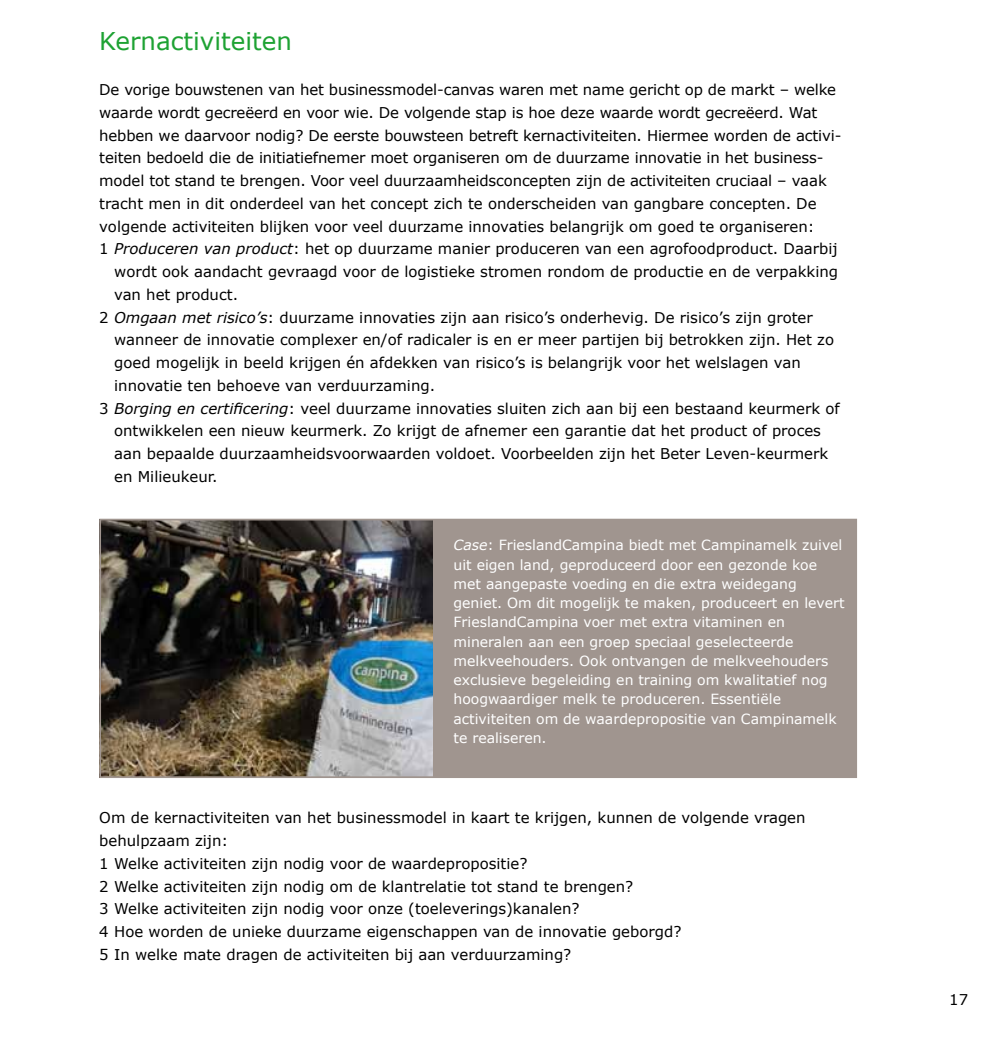
<style>
.page{position:relative;width:993px;height:1042px;background:#fff}
.page>*{position:absolute;margin:0;border:0;box-sizing:border-box;transform-origin:0 0}
.t1{font:24.5px "Verdana";color:#1ea233}
.t2{font:14.88px/22.8px "Verdana";color:#000}
.t3{font:14px/19.2px "Verdana";color:#fff}
.s1{font-style:italic}
</style>
<div class="page">
<div style="left:432px;top:520px;width:424px;height:258px;background:#a0958f"></div>
<img style="left:102px;top:522px;width:330px;height:253px">
<div style="left:99px;top:519px;width:757px;height:259px;border:2px solid #a0958f"></div>
<h1 class="t1" style="left:99px;top:24px;width:194px">Kernactiviteiten</h1>
<p class="t2" style="left:99px;top:78px;width:738px">De vorige bouwstenen van het businessmodel-canvas waren met name gericht op de markt – welke</p>
<p class="t2" style="left:99px;top:101px;width:719px">waarde wordt gecreëerd en voor wie. De volgende stap is hoe deze waarde wordt gecreëerd. Wat</p>
<p class="t2" style="left:99px;top:124px;width:741px">hebben we daarvoor nodig? De eerste bouwsteen betreft kernactiviteiten. Hiermee worden de activi-</p>
<p class="t2" style="left:99px;top:146px;width:723px">teiten bedoeld die de initiatiefnemer moet organiseren om de duurzame innovatie in het business-</p>
<p class="t2" style="left:99px;top:169px;width:729px">model tot stand te brengen. Voor veel duurzaamheidsconcepten zijn de activiteiten cruciaal – vaak</p>
<p class="t2" style="left:99px;top:192px;width:718px">tracht men in dit onderdeel van het concept zich te onderscheiden van gangbare concepten. De</p>
<p class="t2" style="left:99px;top:215px;width:716px">volgende activiteiten blijken voor veel duurzame innovaties belangrijk om goed te organiseren:</p>
<p class="t2" style="left:99px;top:237px;width:739px">1 <span class="s1">Produceren van product</span>: het op duurzame manier produceren van een agrofoodproduct. Daarbij</p>
<p class="t2" style="left:114px;top:260px;width:725px">wordt ook aandacht gevraagd voor de logistieke stromen rondom de productie en de verpakking</p>
<p class="t2" style="left:114px;top:283px;width:125px">van het product.</p>
<p class="t2" style="left:99px;top:306px;width:714px">2 <span class="s1">Omgaan met risico’s</span>: duurzame innovaties zijn aan risico’s onderhevig. De risico’s zijn groter</p>
<p class="t2" style="left:114px;top:328px;width:721px">wanneer de innovatie complexer en/of radicaler is en er meer partijen bij betrokken zijn. Het zo</p>
<p class="t2" style="left:114px;top:351px;width:688px">goed mogelijk in beeld krijgen én afdekken van risico’s is belangrijk voor het welslagen van</p>
<p class="t2" style="left:114px;top:374px;width:322px">innovatie ten behoeve van verduurzaming.</p>
<p class="t2" style="left:99px;top:397px;width:741px">3 <span class="s1">Borging en certificering</span>: veel duurzame innovaties sluiten zich aan bij een bestaand keurmerk of</p>
<p class="t2" style="left:114px;top:419px;width:708px">ontwikkelen een nieuw keurmerk. Zo krijgt de afnemer een garantie dat het product of proces</p>
<p class="t2" style="left:114px;top:442px;width:715px">aan bepaalde duurzaamheidsvoorwaarden voldoet. Voorbeelden zijn het Beter Leven-keurmerk</p>
<p class="t2" style="left:114px;top:465px;width:105px">en Milieukeur.</p>
<p class="t3" style="left:453px;top:535px;width:392px"><span class="s1">Case</span>: FrieslandCampina biedt met Campinamelk zuivel uit eigen land, geproduceerd door een gezonde koe met aangepaste voeding en die extra weidegang geniet. Om dit mogelijk te maken, produceert en levert FrieslandCampina voer met extra vitaminen en mineralen aan een groep speciaal geselecteerde melkveehouders. Ook ontvangen de melkveehouders exclusieve begeleiding en training om kwalitatief nog hoogwaardiger melk te produceren. Essentiële activiteiten om de waardepropositie van Campinamelk te realiseren.</p>
<p class="t2" style="left:99px;top:806px;width:707px">Om de kernactiviteiten van het businessmodel in kaart te krijgen, kunnen de volgende vragen behulpzaam zijn:<br>1 Welke activiteiten zijn nodig voor de waardepropositie?<br>2 Welke activiteiten zijn nodig om de klantrelatie tot stand te brengen?<br>3 Welke activiteiten zijn nodig voor onze (toeleverings)kanalen?<br>4 Hoe worden de unieke duurzame eigenschappen van de innovatie geborgd?<br>5 In welke mate dragen de activiteiten bij aan verduurzaming?</p>
<p class="t2" style="left:948px;top:988px;width:20px">17</p>
</div>
